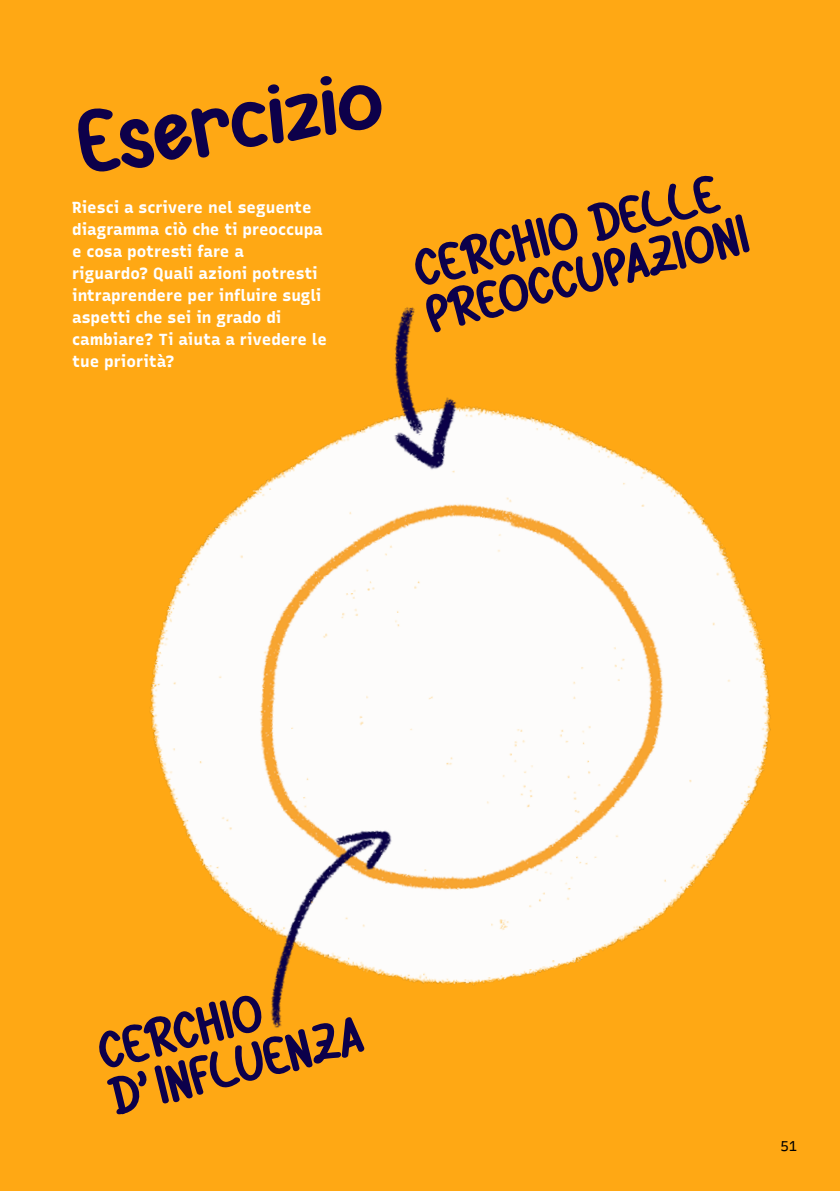
<style>
.page{position:relative;width:840px;height:1191px;background:#fff}
.page>*{position:absolute;margin:0;border:0;box-sizing:border-box;transform-origin:0 0}
.special_text_-_final_choice____D{font:96.8px "Ice Cream";color:#0d004a}
.special_text_-_final_choice____D-2{font:58.4px/46.4px "Ice Cream";color:#0c004b}
.special_text_-_final_choice____D-3{font:300 16px/22px "Recursive Sans Linear";color:#fff}
.t1{font:300 14px "Recursive Sans Linear";color:#000}
</style>
<div class="page">
<div style="left:0;top:0;width:839px;height:1191px;background:#ffa814"></div>
<img style="left:150px;top:307px;width:621px;height:721px">
<p class="special_text_-_final_choice____D" style="left:70px;top:92px;width:308px;rotate:-9deg">Esercizio</p>
<p class="special_text_-_final_choice____D-3" style="left:72px;top:196px;width:256px">Riesci a scrivere nel seguente diagramma ciò che ti preoccupa e cosa potresti fare a<br>riguardo? Quali azioni potresti intraprendere per influire sugli aspetti che sei in grado di cambiare? Ti aiuta a rivedere le tue priorità?</p>
<p class="special_text_-_final_choice____D-2" style="left:409px;top:246px;width:333px;rotate:-14deg">CERCHIO DELLE<br>PREOCCUPAZIONI</p>
<p class="special_text_-_final_choice____D-2" style="left:93px;top:1029px;width:169px;rotate:-14deg">CERCHIO</p>
<p class="special_text_-_final_choice____D-2" style="left:105px;top:1074px;width:260px;rotate:-14deg">D’ INFLUENZA</p>
<p class="t1" style="left:780px;top:1135px;width:18px">51</p>
</div>
